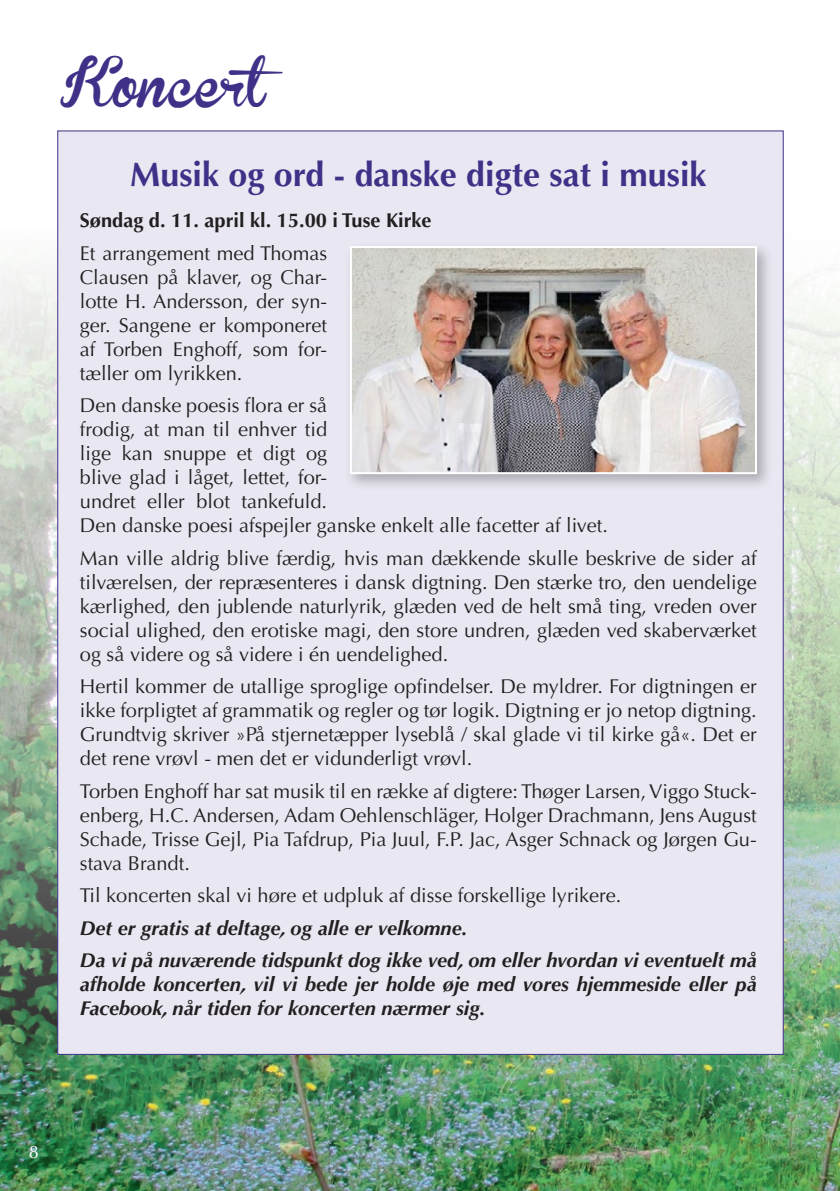
<style>
.page{position:relative;width:840px;height:1191px;background:#fff}
.page>*{position:absolute;margin:0;border:0;box-sizing:border-box;transform-origin:0 0}
.t1{font:48px "Brannboll Fet";color:#403088}
.t2{font:700 34px "Optima LT Std";color:#403088}
.t3{font:20px/24px "Optima LT Std";color:#231f20;text-align:justify}
.t4{font:italic 700 20px/24px "Optima LT Std";color:#231f20;text-align:justify}
.t5{font:700 20px "Optima LT Std";color:#231f20}
.t6{font:18px "Optima LT Std";color:#fff}
</style>
<div class="page">
<img style="left:0;top:229px;width:839px;height:962px">
<div style="left:57px;top:130px;width:726px;height:924px;background:#e9e8f2"></div>
<div style="left:344px;top:241px;width:429px;height:250px;background:#231f20;opacity:.3"></div>
<img style="left:353px;top:249px;width:400px;height:222px">
<div style="left:350px;top:246px;width:406px;height:228px;border:2px solid #fff"></div>
<div style="left:0;top:1117px;width:74px;height:74px;background:#231f20;opacity:.75"></div>
<p class="t1" style="left:61px;top:59px;width:242px">Koncert</p>
<p class="t2" style="left:130px;top:155px;width:577px">Musik og ord - danske digte sat i musik</p>
<p class="t5" style="left:80px;top:209px;width:353px">Søndag d. 11. april kl. 15.00 i Tuse Kirke</p>
<p class="t3" style="left:80px;top:241px;width:248px">Et arrangement med Thomas Clausen på klaver, og Char&shy;lotte H. Andersson, der syn&shy;ger. Sangene er komponeret af Torben Enghoff, som for&shy;tæller om lyrikken.</p>
<p class="t3" style="left:80px;top:394px;width:529px;text-align:left">Den danske poesis flora er så<br>frodig, at man til enhver tid<br>lige kan snuppe et digt og<br>blive glad i låget, lettet, for-<br>undret eller blot tankefuld.<br>Den danske poesi afspejler ganske enkelt alle facetter af livet.</p>
<p class="t3" style="left:80px;top:546px;width:678px">Man ville aldrig blive færdig, hvis man dækkende skulle beskrive de sider af tilværelsen, der repræsenteres i dansk digtning. Den stærke tro, den uendelige kærlighed, den jublende naturlyrik, glæden ved de helt små ting, vreden over social ulighed, den erotiske magi, den store undren, glæden ved skaberværket og så videre og så videre i én uendelighed.</p>
<p class="t3" style="left:80px;top:675px;width:678px">Hertil kommer de utallige sproglige opfindelser. De myldrer. For digtningen er ikke forpligtet af grammatik og regler og tør logik. Digtning er jo netop digtning.<br>Grundtvig skriver »På stjernetæpper lyseblå / skal glade vi til kirke gå«. Det er det rene vrøvl - men det er vidunderligt vrøvl.</p>
<p class="t3" style="left:80px;top:779px;width:678px">Torben Enghoff har sat musik til en række af digtere: Thøger Larsen, Viggo Stuck&shy;enberg, H.C. Andersen, Adam Oehlenschläger, Holger Drachmann, Jens August Schade, Trisse Gejl, Pia Tafdrup, Pia Juul, F.P. Jac, Asger Schnack og Jørgen Gu&shy;stava Brandt.</p>
<p class="t3" style="left:80px;top:884px;width:542px">Til koncerten skal vi høre et udpluk af disse forskellige lyrikere.</p>
<p class="t4" style="left:80px;top:916px;width:388px">Det er gratis at deltage, og alle er velkomne.</p>
<p class="t4" style="left:80px;top:948px;width:678px">Da vi på nuværende tidspunkt dog ikke ved, om eller hvordan vi eventuelt må afholde koncerten, vil vi bede jer holde øje med vores hjemmeside eller på Facebook, når tiden for koncerten nærmer sig.</p>
<p class="t6" style="left:29px;top:1141px;width:12px">8</p>
</div>
